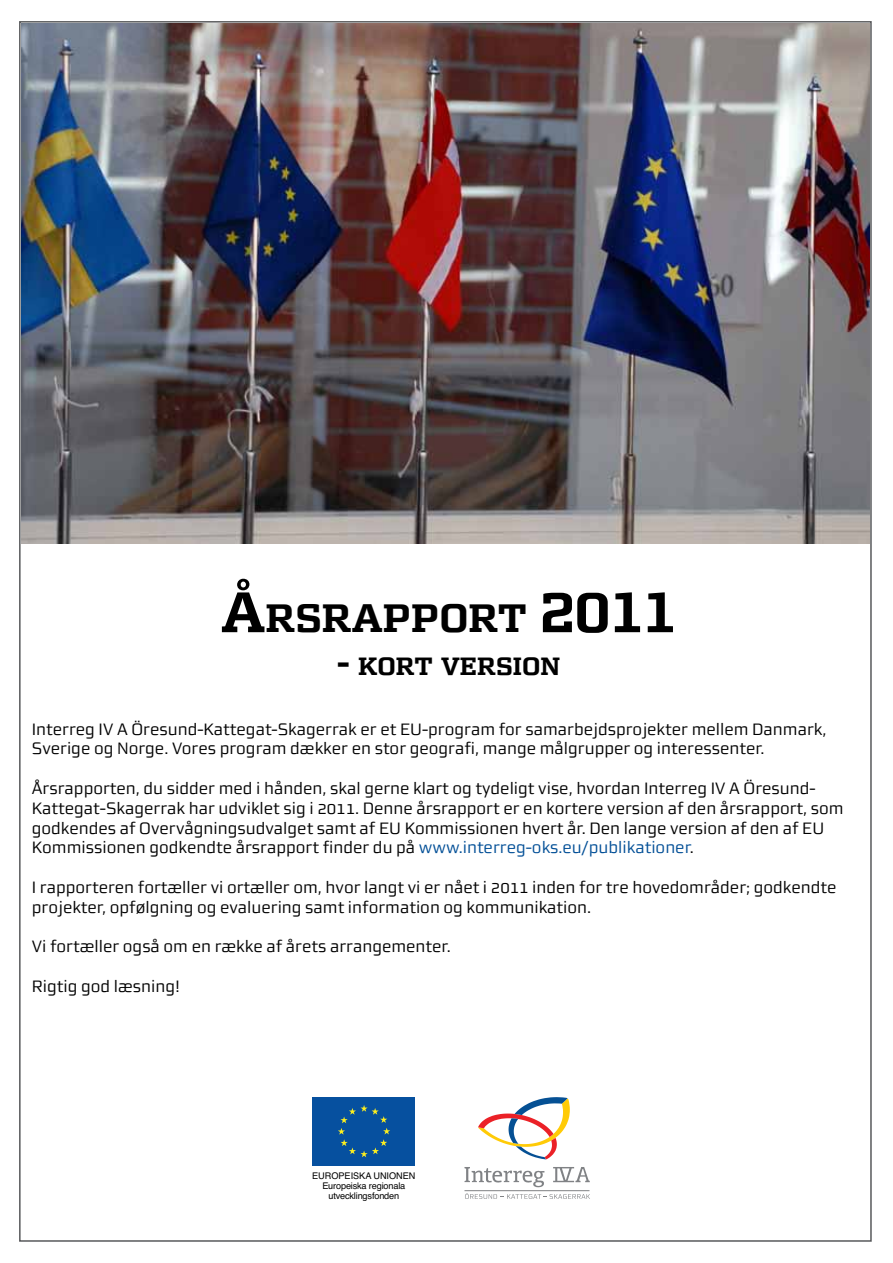
<style>
.page{position:relative;width:893px;height:1263px;background:#fff}
.page>*{position:absolute;margin:0;border:0;box-sizing:border-box;transform-origin:0 0}
.t1{font:700 39.9px "Morgan Avec";color:#000}
.t2{font:700 25.2px "Morgan Avec";color:#000}
.t3{font:16.5px/19.8px "Morgan Sn Office";color:#000}
.t4{font:9.15px/10.1px "Helvetica";letter-spacing:-.02em;color:#000;text-align:center}
.s1{font-size:57px}
.s2{font-size:36px}
.s3{color:#004e96}
</style>
<div class="page">
<img style="left:21px;top:23px;width:848px;height:521px">
<svg style="left:478px;top:1097px;width:92px;height:63px"></svg>
<hr style="left:464px;top:1190px;width:125px;height:1px;background:#808184">
<svg style="left:553px;top:1167px;width:37px;height:15px"></svg>
<svg style="left:464px;top:1167px;width:80px;height:20px"></svg>
<svg style="left:465px;top:1193px;width:125px;height:6px"></svg>
<div style="left:313px;top:1097px;width:102px;height:69px;background:#06509f"></div>
<svg style="left:338px;top:1105px;width:52px;height:52px"></svg>
<h1 class="t1" style="left:221px;top:595px;width:457px"><span class="s1">Å</span>RSRAPPORT <span class="s1">2011</span></h1>
<h2 class="t2" style="left:337px;top:652px;width:225px"><span class="s2">-</span> KORT VERSION</h2>
<p class="t3" style="left:32px;top:719px;width:796px">Interreg IV A Öresund-Kattegat-Skagerrak er et EU-program for samarbejdsprojekter mellem Danmark,<br>Sverige og Norge. Vores program dækker en stor geografi, mange målgrupper og interessenter.</p>
<p class="t3" style="left:32px;top:778px;width:813px">Årsrapporten, du sidder med i hånden, skal gerne klart og tydeligt vise, hvordan Interreg IV A Öresund-Kattegat-Skagerrak har udviklet sig i 2011. Denne årsrapport er en kortere version af den årsrapport, som godkendes af Overvågningsudvalget samt af EU Kommissionen hvert år. Den lange version af den af EU Kommissionen godkendte årsrapport finder du på <span class="s3">www.interreg-oks.eu/publikationer</span>.</p>
<p class="t3" style="left:32px;top:877px;width:806px">I rapporteren fortæller vi ortæller om, hvor langt vi er nået i 2011 inden for tre hovedområder; godkendte projekter, opfølgning og evaluering samt information og kommunikation.</p>
<p class="t3" style="left:32px;top:937px;width:420px">Vi fortæller også om en række af årets arrangementer.</p>
<p class="t3" style="left:32px;top:976px;width:150px">Rigtig god læsning!</p>
<p class="t4" style="left:312px;top:1171px;width:105px">EUROPEISKA UNIONEN<br>Europeiska regionala utvecklingsfonden</p>
</div>
